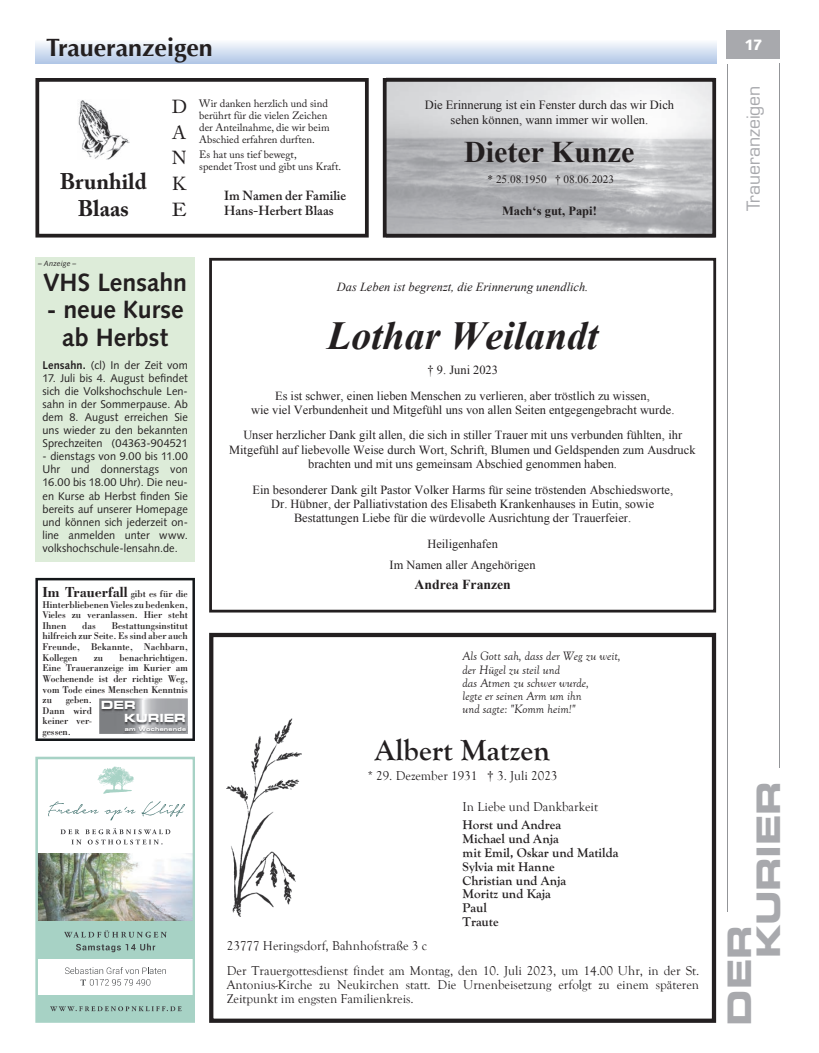
<style>
.page{position:relative;width:819px;height:1053px;background:#fff}
.page>*{position:absolute;margin:0;border:0;box-sizing:border-box;transform-origin:0 0}
.t1{font:italic 700 39.75px "Times New Roman";color:#231f20}
.t2{font:32.5px/28.9px "Eurostile LT Std Bold Ex 2";letter-spacing:-.01em;color:#a8a9ad}
.t3{font:700 30px "Goudy Old Style";color:#231f20}
.t4{font:700 30px "Times New Roman";color:#231f20}
.t5{font:700 25px/27.5px "Syntax LT Std";color:#231f20;text-align:center}
.t6{font:700 25px "Optima";color:#231f20}
.t7{font:700 22.5px/27.5px "Adobe Caslon Pro";color:#231f20;text-align:center}
.t8{font:18.75px/25.6px "Adobe Caslon Pro";color:#231f20;text-align:justify}
.t9{font:17.5px "Eurostile LT Std";letter-spacing:-.005em;color:#a8a9ad}
.t10{font:700 15px "Bodoni";color:#231f20;scale:.94 1}
.t11{font:900 15px "Syntax LT Std";color:#fff}
.t12{font:700 13.75px "Times New Roman";color:#231f20}
.t13{font:13.12px/24.6px "Goudy Old Style";color:#231f20}
.t14{font:700 13.12px/13.8px "Goudy Old Style";color:#231f20}
.t15{font:600 13.12px/15.6px "Adobe Caslon Pro";color:#231f20}
.t16{font:italic 12.5px/13.1px "Goudy Old Style";color:#231f20}
.t17{font:12.5px/15px "Times New Roman";color:#231f20;text-align:center}
.t18{font:700 12.5px "Times New Roman";color:#231f20}
.t19{font:12.38px/14.2px "Times New Roman";color:#231f20;text-align:center}
.t20{font:italic 12.38px "Times New Roman";color:#231f20}
.t21{font:11.25px/13px "Syntax";letter-spacing:.005em;color:#231f20;text-align:justify}
.t22{font:11.25px "Times New Roman";color:#231f20}
.t23{font:11.25px/12.9px "Eurostile LT Std Bold Ex 2";letter-spacing:-.01em;color:#fff}
.t24{font:10.62px/11.9px "Adobe Caslon Pro";color:#231f20}
.t25{font:10.12px/10.6px "Bodoni";color:#231f20;text-align:justify;scale:.94 1}
.t26{font:italic 7.5px "Syntax LT Std";letter-spacing:.015em;color:#231f20}
.t27{font:5.38px "Eurostile Bold Extended Two";letter-spacing:.04em;color:#fff}
.s1{font-weight:700}
.s2{font-weight:400;font-size:10.12px}
</style>
<div class="page">
<div style="left:35px;top:258px;width:160px;height:304px;background:#ddecd9"></div>
<hr style="left:726px;top:64px;width:1px;height:847px;background:#939598">
<hr style="left:779px;top:64px;width:1px;height:703px;background:#939598">
<div style="left:726px;top:30px;width:54px;height:29px;background:#a8a9ad"></div>
<img style="left:39px;top:853px;width:152px;height:68px">
<div style="left:35px;top:756px;width:160px;height:266px;border:3px solid #a7d2c5"></div>
<div style="left:38px;top:994px;width:157px;height:27px;background:#a7d2c5"></div>
<svg style="left:48px;top:801px;width:87px;height:19px"></svg>
<svg style="left:141px;top:801px;width:44px;height:15px"></svg>
<svg style="left:97px;top:766px;width:37px;height:27px"></svg>
<svg style="left:61px;top:828px;width:109px;height:16px"></svg>
<div style="left:37px;top:921px;width:158px;height:37px;background:#a7d2c5"></div>
<svg style="left:64px;top:930px;width:103px;height:7px"></svg>
<svg style="left:50px;top:1006px;width:132px;height:5px"></svg>
<svg style="left:76px;top:943px;width:79px;height:9px"></svg>
<svg style="left:65px;top:967px;width:101px;height:18px"></svg>
<div style="left:35px;top:78px;width:333px;height:159px;border:4px solid #231f20"></div>
<img style="left:78px;top:100px;width:51px;height:59px">
<img style="left:227px;top:718px;width:75px;height:198px">
<div style="left:209px;top:632px;width:507px;height:390px;border:4px solid #231f20"></div>
<div style="left:209px;top:258px;width:507px;height:354px;border:3px solid #231f20"></div>
<div style="left:383px;top:78px;width:333px;height:159px;border:4px solid #231f20"></div>
<svg style="left:35px;top:42px;width:681px;height:22px;background:#d1ddf0"></svg>
<svg style="left:35px;top:578px;width:160px;height:163px"></svg>
<img style="left:100px;top:700px;width:87px;height:25px">
<img style="left:123px;top:726px;width:64px;height:7px">
<p class="t6" style="left:46px;top:33px;width:168px">Traueranzeigen</p>
<p class="t7" style="left:60px;top:167px;width:89px">Brunhild<br>Blaas</p>
<p class="t26" style="left:38px;top:259px;width:40px">– Anzeige –</p>
<p class="t8" style="left:171px;top:94px;width:17px">D A N K E</p>
<p class="t24" style="left:199px;top:97px;width:132px">Wir danken herzlich und sind berührt für die vielen Zeichen der Anteilnahme, die wir beim<br>Abschied erfahren durften.</p>
<p class="t24" style="left:199px;top:148px;width:143px">Es hat uns tief bewegt,<br>spendet Trost und gibt uns Kraft.</p>
<p class="t15" style="left:224px;top:187px;width:123px">Im Namen der Familie<br>Hans-Herbert Blaas</p>
<p class="t17" style="left:425px;top:97px;width:251px">Die Erinnerung ist ein Fenster durch das wir Dich sehen können, wann immer wir wollen.</p>
<p class="t4" style="left:464px;top:131px;width:172px">Dieter Kunze</p>
<p class="t22" style="left:487px;top:171px;width:128px">* 25.08.1950 † 08.06.2023</p>
<p class="t18" style="left:502px;top:202px;width:96px">Mach‘s gut, Papi!</p>
<p class="t5" style="left:43px;top:268px;width:145px">VHS Lensahn</p>
<p class="t5" style="left:47px;top:296px;width:138px">- neue Kurse ab Herbst</p>
<p class="t21" style="left:43px;top:358px;width:147px"><span class="s1">Lensahn.</span> (cl) In der Zeit vom</p>
<p class="t21" style="left:43px;top:371px;width:147px">17. Juli bis 4. August befindet sich die Volkshochschule Len&shy;sahn in der Sommerpause. Ab dem 8. August erreichen Sie uns wieder zu den bekannten Sprechzeiten (04363-904521</p>
<p class="t21" style="left:43px;top:450px;width:147px">- dienstags von 9.00 bis 11.00<br>Uhr und donnerstags von 16.00 bis 18.00 Uhr). Die neu&shy;en Kurse ab Herbst finden Sie bereits auf unserer Homepage und können sich jederzeit on&shy;line anmelden unter www. volkshochschule-lensahn.de.</p>
<p class="t10" style="left:42px;top:582px;width:156px">Im Trauerfall <span class="s2">gibt es für die</span></p>
<p class="t25" style="left:42px;top:598px;width:156px">Hinterbliebenen Vieles zu bedenken, Vieles zu veranlassen. Hier steht Ihnen</p>
<p class="t25" style="left:82px;top:620px;width:16px">das</p>
<p class="t25" style="left:42px;top:620px;width:156px;text-indent:69px">Bestattungsinstitut hilfreich zur Seite. Es sind aber auch Freunde, Bekannte, Nachbarn, Kollegen</p>
<p class="t25" style="left:42px;top:651px;width:156px;text-indent:77px">benachrichtigen.<br>Eine Traueranzeige im Kurier am Wochenende ist der richtige Weg, vom Tode eines Menschen Kenntnis zu</p>
<p class="t25" style="left:94px;top:651px;width:12px">zu</p>
<p class="t25" style="left:42px;top:694px;width:54px;text-indent:23px">geben.<br>Dann wird keiner ver&shy;gessen.</p>
<p class="t23" style="left:124px;top:698px;width:63px;text-indent:-23px">DER<br>KURIER</p>
<p class="t27" style="left:125px;top:724px;width:63px">am Wochenende</p>
<p class="t20" style="left:337px;top:278px;width:253px">Das Leben ist begrenzt, die Erinnerung unendlich.</p>
<p class="t1" style="left:327px;top:308px;width:272px">Lothar Weilandt</p>
<p class="t19" style="left:275px;top:356px;width:376px;line-height:25.8px">† 9. Juni 2023<br>Es ist schwer, einen lieben Menschen zu verlieren, aber tröstlich zu wissen,</p>
<p class="t19" style="left:243px;top:396px;width:440px;line-height:25.6px">wie viel Verbundenheit und Mitgefühl uns von allen Seiten entgegengebracht wurde.<br>Unser herzlicher Dank gilt allen, die sich in stiller Trauer mit uns verbunden fühlten, ihr</p>
<p class="t19" style="left:229px;top:442px;width:468px">Mitgefühl auf liebevolle Weise durch Wort, Schrift, Blumen und Geldspenden zum Ausdruck brachten und mit uns gemeinsam Abschied genommen haben.</p>
<p class="t19" style="left:252px;top:482px;width:422px">Ein besonderer Dank gilt Pastor Volker Harms für seine tröstenden Abschiedsworte,<br>Dr. Hübner, der Palliativstation des Elisabeth Krankenhauses in Eutin, sowie<br>Bestattungen Liebe für die würdevolle Ausrichtung der Trauerfeier.</p>
<p class="t19" style="left:389px;top:533px;width:147px;line-height:21.2px">Heiligenhafen<br>Im Namen aller Angehörigen</p>
<p class="t12" style="left:414px;top:575px;width:98px">Andrea Franzen</p>
<p class="t16" style="left:462px;top:650px;width:160px">Als Gott sah, dass der Weg zu weit, der Hügel zu steil und<br>das Atmen zu schwer wurde,<br>legte er seinen Arm um ihn<br>und sagte: "Komm heim!"</p>
<p class="t3" style="left:375px;top:733px;width:177px">Albert Matzen</p>
<p class="t13" style="left:368px;top:764px;width:191px">* 29. Dezember 1931 † 3. Juli 2023</p>
<p class="t13" style="left:462px;top:794px;width:137px">In Liebe und Dankbarkeit</p>
<p class="t14" style="left:462px;top:818px;width:157px">Horst und Andrea<br>Michael und Anja<br>mit Emil, Oskar und Matilda<br>Sylvia mit Hanne<br>Christian und Anja<br>Moritz und Kaja<br>Paul<br>Traute</p>
<p class="t13" style="left:227px;top:933px;width:474px">23777 Heringsdorf, Bahnhofstraße 3 c<br>Der Trauergottesdienst findet am Montag, den 10. Juli 2023, um 14.00 Uhr, in der St.</p>
<p class="t13" style="left:227px;top:977px;width:473px;line-height:13.8px">Antonius-Kirche zu Neukirchen statt. Die Urnenbeisetzung erfolgt zu einem späteren<br>Zeitpunkt im engsten Familienkreis.</p>
<p class="t11" style="left:744px;top:36px;width:20px">17</p>
<p class="t9" style="left:743px;top:211px;width:127px;rotate:-90deg">Traueranzeigen</p>
<p class="t2" style="left:724px;top:958px;width:179px;text-indent:-67px;rotate:-90deg">DER<br>KURIER</p>
</div>
